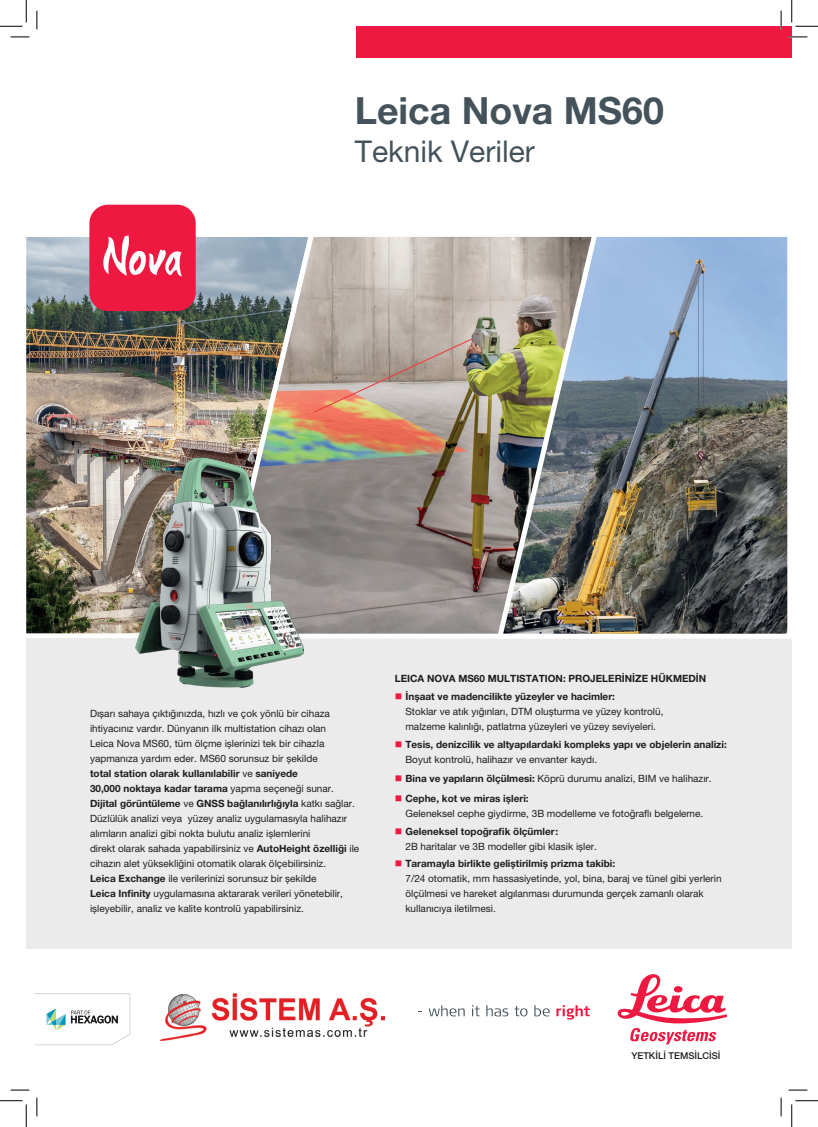
<style>
.page{position:relative;width:818px;height:1127px;background:#fff}
.page>*{position:absolute;margin:0;border:0;box-sizing:border-box;transform-origin:0 0}
.t1{font:700 37.5px "Helvetica Neue LT Pro";color:#44535b}
.t2{font:30px "Helvetica Neue LT Pro";color:#44535b}
.t3{font:10px/15px "Helvetica Neue LT Pro";color:#1d1d1b}
.t4{font:700 10px/15px "Helvetica Neue LT Pro";color:#1d1d1b}
.t5{font:500 9.38px "Helvetica Neue LT Pro";color:#231f20}
.s1{font-weight:700}
.s2{color:#ed1941}
.s3{font-weight:400}
</style>
<div class="page">
<img style="left:26px;top:237px;width:184px;height:397px">
<div style="left:26px;top:638px;width:766px;height:311px;background:#ebebec"></div>
<img style="left:210px;top:237px;width:284px;height:402px">
<img style="left:494px;top:237px;width:296px;height:402px">
<div style="left:356px;top:26px;width:436px;height:32px;background:#ed1941"></div>
<div style="left:89px;top:205px;width:107px;height:106px;background:#ed1941;border-radius:19px"></div>
<svg style="left:103px;top:235px;width:79px;height:41px"></svg>
<svg style="left:34px;top:993px;width:96px;height:51px"></svg>
<svg style="left:429px;top:1005px;width:36px;height:11px"></svg>
<svg style="left:472px;top:1005px;width:8px;height:10px"></svg>
<svg style="left:486px;top:1005px;width:22px;height:11px"></svg>
<svg style="left:514px;top:1006px;width:13px;height:10px"></svg>
<svg style="left:534px;top:1005px;width:16px;height:11px"></svg>
<svg style="left:556px;top:1005px;width:34px;height:14px"></svg>
<svg style="left:617px;top:974px;width:110px;height:70px"></svg>
<img style="left:124px;top:448px;width:179px;height:240px">
<svg style="left:11px;top:36px;width:18px;height:2px"></svg>
<svg style="left:788px;top:36px;width:19px;height:2px"></svg>
<svg style="left:11px;top:1089px;width:18px;height:1px"></svg>
<svg style="left:788px;top:1089px;width:19px;height:1px"></svg>
<svg style="left:36px;top:11px;width:2px;height:18px"></svg>
<svg style="left:36px;top:1097px;width:2px;height:18px"></svg>
<svg style="left:780px;top:11px;width:2px;height:18px"></svg>
<svg style="left:780px;top:1097px;width:2px;height:18px"></svg>
<svg style="left:0;top:0;width:27px;height:27px"></svg>
<svg style="left:0;top:1100px;width:27px;height:26px"></svg>
<svg style="left:791px;top:0;width:27px;height:27px"></svg>
<svg style="left:791px;top:1100px;width:27px;height:26px"></svg>
<img style="left:161px;top:993px;width:224px;height:47px">
<h1 class="t1" style="left:355px;top:87px;width:311px">Leica Nova MS60</h1>
<h2 class="t2" style="left:355px;top:133px;width:182px">Teknik Veriler</h2>
<p class="t3" style="left:90px;top:705px;width:271px">Dıșarı sahaya çıktığınızda, hızlı ve çok yönlü bir cihaza ihtiyacınız vardır. Dünyanın ilk multistation cihazı olan<br>Leica Nova MS60, tüm ölçme ișlerinizi tek bir cihazla yapmanıza yardım eder. MS60 sorunsuz bir șekilde<br><span class="s1">total station olarak kullanılabilir</span> ve <span class="s1">saniyede<br>30,000 noktaya kadar tarama</span> yapma seçeneği sunar.<br><span class="s1">Dijital görüntüleme</span> ve <span class="s1">GNSS bağlanılırlığıyla</span> katkı sağlar.<br>Düzlülük analizi veya yüzey analiz uygulamasıyla halihazır alımların analizi gibi nokta bulutu analiz ișlemlerini<br>direkt olarak sahada yapabilirsiniz ve <span class="s1">AutoHeight özelliği</span> ile cihazın alet yüksekliğini otomatik olarak ölçebilirsiniz.<br><span class="s1">Leica Exchange</span> ile verilerinizi sorunsuz bir șekilde<br><span class="s1">Leica Infinity</span> uygulamasına aktararak verileri yönetebilir, ișleyebilir, analiz ve kalite kontrolü yapabilirsiniz.</p>
<p class="t4" style="left:395px;top:670px;width:313px">LEICA NOVA MS60 MULTISTATION: PROJELERİNİZE HÜKMEDİN</p>
<p class="t3" style="left:405px;top:688px;width:259px;text-indent:-11px"><span class="s2">■</span> <span class="s1">İnșaat ve madencilikte yüzeyler ve hacimler:<br></span>Stoklar ve atık yığınları, DTM olușturma ve yüzey kontrolü, malzeme kalınlığı, patlatma yüzeyleri ve yüzey seviyeleri.</p>
<p class="t4" style="left:405px;top:736px;width:323px;text-indent:-11px"><span class="s2">■</span> Tesis, denizcilik ve altyapılardaki kompleks yapı ve objelerin analizi:<br><span class="s3">Boyut kontrolü, halihazır ve envanter kaydı.</span></p>
<p class="t3" style="left:395px;top:770px;width:318px"><span class="s2">■</span> <span class="s1">Bina ve yapıların ölçülmesi:</span> Köprü durumu analizi, BIM ve halihazır.</p>
<p class="t3" style="left:405px;top:790px;width:299px;text-indent:-11px"><span class="s2">■</span> <span class="s1">Cephe, kot ve miras ișleri:<br></span>Geleneksel cephe giydirme, 3B modelleme ve fotoğraflı belgeleme.</p>
<p class="t3" style="left:405px;top:823px;width:193px;text-indent:-11px"><span class="s2">■</span> <span class="s1">Geleneksel topoğrafik ölçümler:<br></span>2B haritalar ve 3B modeller gibi klasik ișler.</p>
<p class="t3" style="left:405px;top:855px;width:318px;text-indent:-11px"><span class="s2">■</span> <span class="s1">Taramayla birlikte geliștirilmiș prizma takibi:<br></span>7/24 otomatik, mm hassasiyetinde, yol, bina, baraj ve tünel gibi yerlerin ölçülmesi ve hareket algılanması durumunda gerçek zamanlı olarak kullanıcıya iletilmesi.</p>
<p class="t5" style="left:631px;top:1049px;width:91px">YETKİLİ TEMSİLCİSİ</p>
</div>
